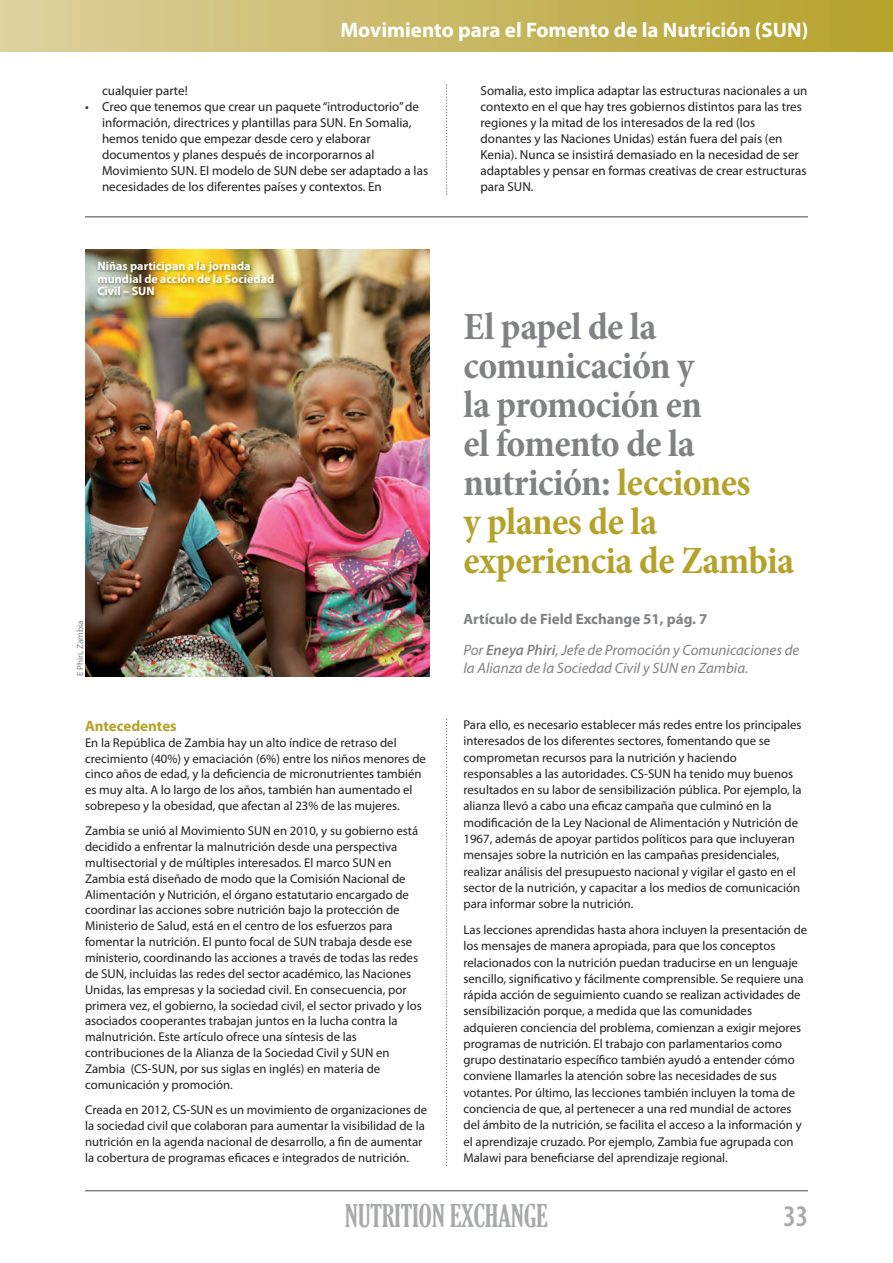
<style>
.page{position:relative;width:893px;height:1263px;background:#fff}
.page>*{position:absolute;margin:0;border:0;box-sizing:border-box;transform-origin:0 0}
.t1{font:700 condensed 39px/39px "Minion Pro";letter-spacing:-.015em;color:#808285}
.t2{font:extra-condensed 30px "Gloucester";color:#a8a9ad}
.t3{font:600 condensed 30px "Myriad Pro";color:#a8a9ad}
.t4{font:700 21px "Myriad Pro";color:#fff}
.t5{font:italic 15px/18px "Myriad Pro";color:#808285}
.t6{font:700 15px "Myriad Pro";color:#808285}
.t7{font:700 15px "Myriad Pro";letter-spacing:-.005em;color:#b5a22a}
.t8{font:13.05px/16px "Myriad Pro";color:#231f20}
.t9{font:12.75px/16.4px "Myriad Pro";color:#231f20}
.t10{font:700 12px/12.8px "Myriad Pro";color:#fff}
.t11{font:9px "Myriad Pro";color:#808285}
.s1{color:#b5a22a}
.s2{font-weight:600}
</style>
<div class="page">
<hr style="left:85px;top:1190px;width:723px;height:1px;background:#808285">
<svg style="left:446px;top:84px;width:1px;height:111px"></svg>
<svg style="left:446px;top:719px;width:1px;height:447px"></svg>
<div style="left:0;top:0;width:893px;height:51px;background:linear-gradient(to right,#ddd1a0,#b5a12b)"></div>
<hr style="left:85px;top:216px;width:723px;height:2px;background:#808285">
<img style="left:85px;top:250px;width:344px;height:426px">
<img style="left:88px;top:254px;width:209px;height:63px">
<h3 class="t4" style="left:340px;top:22px;width:469px">Movimiento para el Fomento de la Nutrición (SUN)</h3>
<p class="t8" style="left:102px;top:83px;width:87px">cualquier parte!</p>
<p class="t8" style="left:102px;top:100px;width:328px;text-indent:-17px">• Creo que tenemos que crear un paquete “introductorio” de información, directrices y plantillas para SUN. En Somalia, hemos tenido que empezar desde cero y elaborar documentos y planes después de incorporarnos al Movimiento SUN. El modelo de SUN debe ser adaptado a las necesidades de los diferentes países y contextos. En</p>
<p class="t10" style="left:98px;top:260px;width:178px">Niñas participan a la jornada mundial de acción de la Sociedad<br>Civil – SUN</p>
<p class="t11" style="left:77px;top:676px;width:57px;rotate:-90deg">E Phiri, Zambia</p>
<p class="t7" style="left:85px;top:720px;width:93px">Antecedentes</p>
<p class="t9" style="left:85px;top:735px;width:342px;line-height:15.9px">En la República de Zambia hay un alto índice de retraso del crecimiento (40%) y emaciación (6%) entre los niños menores de cinco años de edad, y la deficiencia de micronutrientes también es muy alta. A lo largo de los años, también han aumentado el sobrepeso y la obesidad, que afectan al 23% de las mujeres.</p>
<p class="t9" style="left:85px;top:824px;width:338px;line-height:15.9px">Zambia se unió al Movimiento SUN en 2010, y su gobierno está decidido a enfrentar la malnutrición desde una perspectiva multisectorial y de múltiples interesados. El marco SUN en Zambia está diseñado de modo que la Comisión Nacional de Alimentación y Nutrición, el órgano estatutario encargado de coordinar las acciones sobre nutrición bajo la protección de Ministerio de Salud, está en el centro de los esfuerzos para fomentar la nutrición. El punto focal de SUN trabaja desde ese ministerio, coordinando las acciones a través de todas las redes de SUN, incluidas las redes del sector académico, las Naciones Unidas, las empresas y la sociedad civil. En consecuencia, por primera vez, el gobierno, la sociedad civil, el sector privado y los asociados cooperantes trabajan juntos en la lucha contra la malnutrición. Este artículo ofrece una síntesis de las contribuciones de la Alianza de la Sociedad Civil y SUN en Zambia (CS-SUN, por sus siglas en inglés) en materia de comunicación y promoción.</p>
<p class="t9" style="left:85px;top:1103px;width:344px;line-height:15.9px">Creada en 2012, CS-SUN es un movimiento de organizaciones de la sociedad civil que colaboran para aumentar la visibilidad de la nutrición en la agenda nacional de desarrollo, a fin de aumentar la cobertura de programas eficaces e integrados de nutrición.</p>
<p class="t8" style="left:480px;top:83px;width:328px">Somalia, esto implica adaptar las estructuras nacionales a un contexto en el que hay tres gobiernos distintos para las tres regiones y la mitad de los interesados de la red (los donantes y las Naciones Unidas) están fuera del país (en Kenia). Nunca se insistirá demasiado en la necesidad de ser adaptables y pensar en formas creativas de crear estructuras para SUN.</p>
<h1 class="t1" style="left:463px;top:311px;width:332px">El papel de la comunicación y<br>la promoción en<br>el fomento de la nutrición: <span class="s1">lecciones<br>y planes de la experiencia de Zambia</span></h1>
<p class="t6" style="left:463px;top:613px;width:246px">Artículo de Field Exchange 51, pág. 7</p>
<p class="t5" style="left:463px;top:642px;width:337px">Por <span class="s2">Eneya Phiri</span>, Jefe de Promoción y Comunicaciones de la Alianza de la Sociedad Civil y SUN en Zambia.</p>
<p class="t9" style="left:463px;top:717px;width:340px">Para ello, es necesario establecer más redes entre los principales interesados de los diferentes sectores, fomentando que se comprometan recursos para la nutrición y haciendo responsables a las autoridades. CS-SUN ha tenido muy buenos resultados en su labor de sensibilización pública. Por ejemplo, la alianza llevó a cabo una eficaz campaña que culminó en la modificación de la Ley Nacional de Alimentación y Nutrición de 1967, además de apoyar partidos políticos para que incluyeran mensajes sobre la nutrición en las campañas presidenciales, realizar análisis del presupuesto nacional y vigilar el gasto en el sector de la nutrición, y capacitar a los medios de comunicación para informar sobre la nutrición.</p>
<p class="t9" style="left:463px;top:922px;width:345px">Las lecciones aprendidas hasta ahora incluyen la presentación de los mensajes de manera apropiada, para que los conceptos relacionados con la nutrición puedan traducirse en un lenguaje sencillo, significativo y fácilmente comprensible. Se requiere una rápida acción de seguimiento cuando se realizan actividades de sensibilización porque, a medida que las comunidades adquieren conciencia del problema, comienzan a exigir mejores programas de nutrición. El trabajo con parlamentarios como grupo destinatario específico también ayudó a entender cómo conviene llamarles la atención sobre las necesidades de sus votantes. Por último, las lecciones también incluyen la toma de conciencia de que, al pertenecer a una red mundial de actores del ámbito de la nutrición, se facilita el acceso a la información y el aprendizaje cruzado. Por ejemplo, Zambia fue agrupada con Malawi para beneficiarse del aprendizaje regional.</p>
<h2 class="t2" style="left:345px;top:1198px;width:204px">NUTRITION EXCHANGE</h2>
<h2 class="t3" style="left:783px;top:1205px;width:26px">33</h2>
</div>
